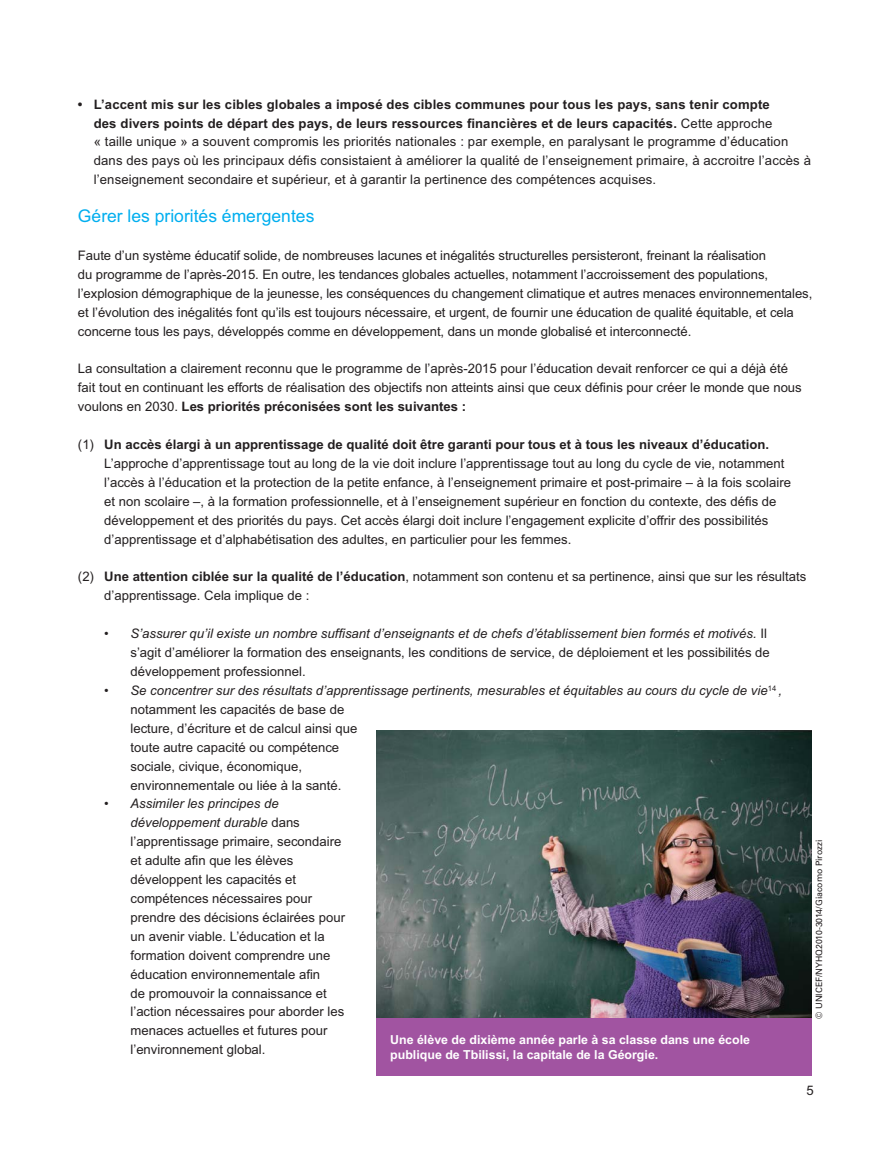
<style>
.page{position:relative;width:891px;height:1157px;background:#fff}
.page>*{position:absolute;margin:0;border:0;box-sizing:border-box;transform-origin:0 0}
.t1{font:17.55px "Arial";color:#00aeef}
.t2{font:13.2px/18.9px "Arial";color:#231f20}
.t3{font:700 12.45px/15.3px "Arial";color:#fff}
.t4{font:8.7px "Univers LT Std";color:#231f20}
.s1{font-weight:700}
.s2{font-style:italic}
</style>
<div class="page">
<img style="left:377px;top:730px;width:435px;height:288px">
<div style="left:377px;top:1018px;width:435px;height:58px;background:#a154a1"></div>
<p class="t2" style="left:94px;top:96px;width:718px;text-indent:-16px"><span class="s1">• L’accent mis sur les cibles globales a imposé des cibles communes pour tous les pays, sans tenir compte<br>des divers points de départ des pays, de leurs ressources financières et de leurs capacités.</span> Cette approche<br>« taille unique » a souvent compromis les priorités nationales : par exemple, en paralysant le programme d’éducation dans des pays où les principaux défis consistaient à améliorer la qualité de l’enseignement primaire, à accroitre l’accès à l’enseignement secondaire et supérieur, et à garantir la pertinence des compétences acquises.</p>
<h1 class="t1" style="left:78px;top:209px;width:238px">Gérer les priorités émergentes</h1>
<p class="t2" style="left:78px;top:247px;width:736px">Faute d’un système éducatif solide, de nombreuses lacunes et inégalités structurelles persisteront, freinant la réalisation<br>du programme de l’après-2015. En outre, les tendances globales actuelles, notamment l’accroissement des populations, l’explosion démographique de la jeunesse, les conséquences du changement climatique et autres menaces environnementales, et l’évolution des inégalités font qu’ils est toujours nécessaire, et urgent, de fournir une éducation de qualité équitable, et cela concerne tous les pays, développés comme en développement, dans un monde globalisé et interconnecté.</p>
<p class="t2" style="left:78px;top:360px;width:725px">La consultation a clairement reconnu que le programme de l’après-2015 pour l’éducation devait renforcer ce qui a déjà été fait tout en continuant les efforts de réalisation des objectifs non atteints ainsi que ceux définis pour créer le monde que nous voulons en 2030. <span class="s1">Les priorités préconisées sont les suivantes :</span></p>
<p class="t2" style="left:104px;top:436px;width:688px;text-indent:-26px">(1) <span class="s1">Un accès élargi à un apprentissage de qualité doit être garanti pour tous et à tous les niveaux d’éducation.<br></span>L’approche d’apprentissage tout au long de la vie doit inclure l’apprentissage tout au long du cycle de vie, notamment l’accès à l’éducation et la protection de la petite enfance, à l’enseignement primaire et post-primaire – à la fois scolaire et non scolaire –, à la formation professionnelle, et à l’enseignement supérieur en fonction du contexte, des défis de développement et des priorités du pays. Cet accès élargi doit inclure l’engagement explicite d’offrir des possibilités d’apprentissage et d’alphabétisation des adultes, en particulier pour les femmes.</p>
<p class="t2" style="left:104px;top:568px;width:703px;text-indent:-26px">(2) <span class="s1">Une attention ciblée sur la qualité de l’éducation</span>, notamment son contenu et sa pertinence, ainsi que sur les résultats d’apprentissage. Cela implique de :</p>
<p class="t2" style="left:130px;top:625px;width:641px;text-indent:-26px">• <span class="s2">S’assurer qu’il existe un nombre suffisant d’enseignants et de chefs d’établissement bien formés et motivés.</span> Il s’agit d’améliorer la formation des enseignants, les conditions de service, de déploiement et les possibilités de développement professionnel.</p>
<p class="t2" style="left:130px;top:682px;width:653px;text-indent:-26px">• <span class="s2">Se concentrer sur des résultats d’apprentissage pertinents, mesurables et équitables au cours du cycle de vie</span><sup>14</sup> <span class="s2">, </span>notamment les capacités de base de<br>lecture, d’écriture et de calcul ainsi que<br>toute autre capacité ou compétence<br>sociale, civique, économique,<br>environnementale ou liée à la santé.</p>
<p class="t2" style="left:130px;top:795px;width:216px;text-indent:-26px">• <span class="s2">Assimiler les principes de développement durable</span> dans l’apprentissage primaire, secondaire et adulte afin que les élèves développent les capacités et compétences nécessaires pour prendre des décisions éclairées pour un avenir viable. L’éducation et la formation doivent comprendre une éducation environnementale afin<br>de promouvoir la connaissance et l’action nécessaires pour aborder les menaces actuelles et futures pour l’environnement global.</p>
<p class="t4" style="left:814px;top:1018px;width:180px;rotate:-90deg">© UNICEF/NYHQ2010-3014/Giacomo Pirozzi</p>
<p class="t3" style="left:390px;top:1033px;width:361px">Une élève de dixième année parle à sa classe dans une école publique de Tbilissi, la capitale de la Géorgie.</p>
<p class="t2" style="left:806px;top:1081px;width:9px">5</p>
</div>
